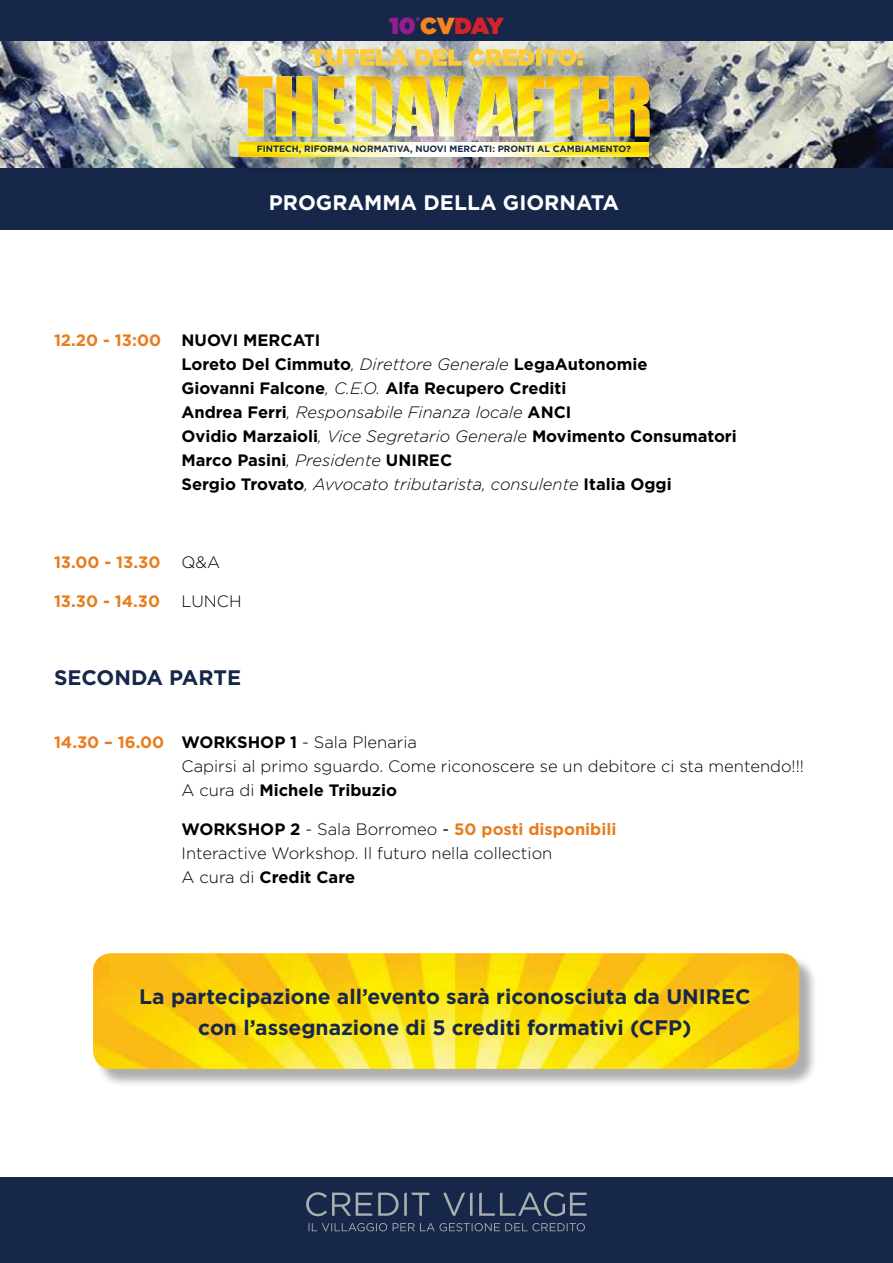
<style>
.page{position:relative;width:893px;height:1263px;background:#fff}
.page>*{position:absolute;margin:0;border:0;box-sizing:border-box;transform-origin:0 0}
.t1{font:900 23.25px "Gotham";letter-spacing:-.015em;color:#d2232a}
.t2{font:700 21px "Gotham";color:#162749}
.t3{font:700 21px "Gotham";color:#fff}
.t4{font:700 16.5px/24px "Gotham";color:#000}
.t5{font:300 16.5px/24px "Gotham";color:#000}
.t6{font:italic 300 16.5px/24px "Gotham";color:#000;text-align:center}
.t7{font:700 16.5px "Gotham";color:#e87d1e}
.t8{font:900 9.45px "Gotham";color:#971c90}
.t9{font:700 9.15px "Gotham";color:#162749}
.s1{color:#971c90}
.s2{color:#f6841f}
.s3{color:#000}
.s4{font-weight:300;font-style:italic}
.s5{font-weight:700;font-style:normal}
.s6{font-weight:700}
.s7{font-weight:400}
.s8{font-weight:700;color:#e87d1e}
</style>
<div class="page">
<div style="left:0;top:0;width:893px;height:230px;background:#162749"></div>
<img style="left:0;top:41px;width:893px;height:126px">
<div style="left:241px;top:78px;width:427px;height:98px;background:#000;opacity:.2"></div>
<img style="left:238px;top:76px;width:411px;height:81px">
<div style="left:313px;top:52px;width:289px;height:33px;background:#000;opacity:.35"></div>
<svg style="left:310px;top:49px;width:273px;height:17px;background:#e1c76d"></svg>
<div style="left:0;top:1178px;width:893px;height:85px;background:#162749"></div>
<svg style="left:308px;top:1223px;width:277px;height:8px"></svg>
<svg style="left:306px;top:1192px;width:281px;height:24px"></svg>
<div style="left:95px;top:955px;width:723px;height:132px;background:#000;opacity:.32"></div>
<img style="left:93px;top:953px;width:706px;height:116px">
<p class="t8" style="left:416px;top:13px;width:6px">°</p>
<h1 class="t1" style="left:389px;top:9px;width:116px"><span class="s1">10</span> <span class="s2">CV</span>day</h1>
<p class="t9" style="left:257px;top:143px;width:376px">Fintech, Riforma normativa, N uovi M ercati: pronti al cambiamento?</p>
<p class="t3" style="left:269px;top:189px;width:97px">PROGRAMMA</p>
<p class="t3" style="left:423px;top:189px;width:32px">DELLA</p>
<p class="t3" style="left:503px;top:189px;width:72px">GIORNATA</p>
<p class="t7" style="left:54px;top:330px;width:140px">12.20 - 13:00 <span class="s3">NUOVI</span></p>
<p class="t4" style="left:181px;top:328px;width:557px;text-indent:62px">MERCATI<br>Loreto Del Cimmuto<span class="s4">, Direttore Generale</span> LegaAutonomie<br>Giovanni Falcone<span class="s4">, C.E.O.</span> Alfa Recupero Crediti<br>Andrea Ferri<span class="s4">, Responsabile Finanza locale</span> ANCI<br>Ovidio M arzaioli<span class="s4">, Vice Segretario Generale</span> M ovimento Consumatori M arco Pasini<span class="s4">, Presidente</span> UNI</p>
<p class="t6" style="left:181px;top:448px;width:492px"><span class="s5">REC<br>Sergio Trovato</span>, Avvocato tributarista, consulente <span class="s5">I talia Oggi</span></p>
<p class="t7" style="left:54px;top:552px;width:108px">13.00 - 13.30</p>
<p class="t5" style="left:181px;top:550px;width:40px">Q&amp;A</p>
<p class="t7" style="left:54px;top:591px;width:108px">13.30 - 14.30</p>
<p class="t5" style="left:181px;top:589px;width:62px">LUNCH</p>
<p class="t2" style="left:54px;top:664px;width:174px">seconda PARTE</p>
<p class="t5" style="left:181px;top:730px;width:624px;text-indent:109px"><span class="s6">1</span> - Sala Plenaria<br>Capirsi al primo sguardo. Come riconoscere se un debitore ci sta mentendo!!!<br>A cura di <span class="s6">M ichele Tribuzio</span></p>
<p class="t4" style="left:181px;top:817px;width:12px">WO</p>
<p class="t4" style="left:213px;top:817px;width:48px">RKSHOP</p>
<p class="t7" style="left:54px;top:732px;width:207px">14.30 – 16.00 <span class="s3">WORKSHOP</span></p>
<p class="t5" style="left:181px;top:817px;width:436px;text-indent:109px"><span class="s6">2</span> - Sala Borromeo <span class="s7">-</span> <span class="s8">50 posti disponibili<br></span>Interactive Workshop. Il futuro nella collection<br>A cura di <span class="s6">Credit Care</span></p>
<p class="t2" style="left:139px;top:982px;width:541px">La partecipazione all’evento sarà riconosciuta da UNI</p>
<p class="t2" style="left:706px;top:982px;width:30px">REC</p>
<p class="t2" style="left:198px;top:1014px;width:495px">con l’assegnazione di 5 crediti formativi (CFP)</p>
</div>
